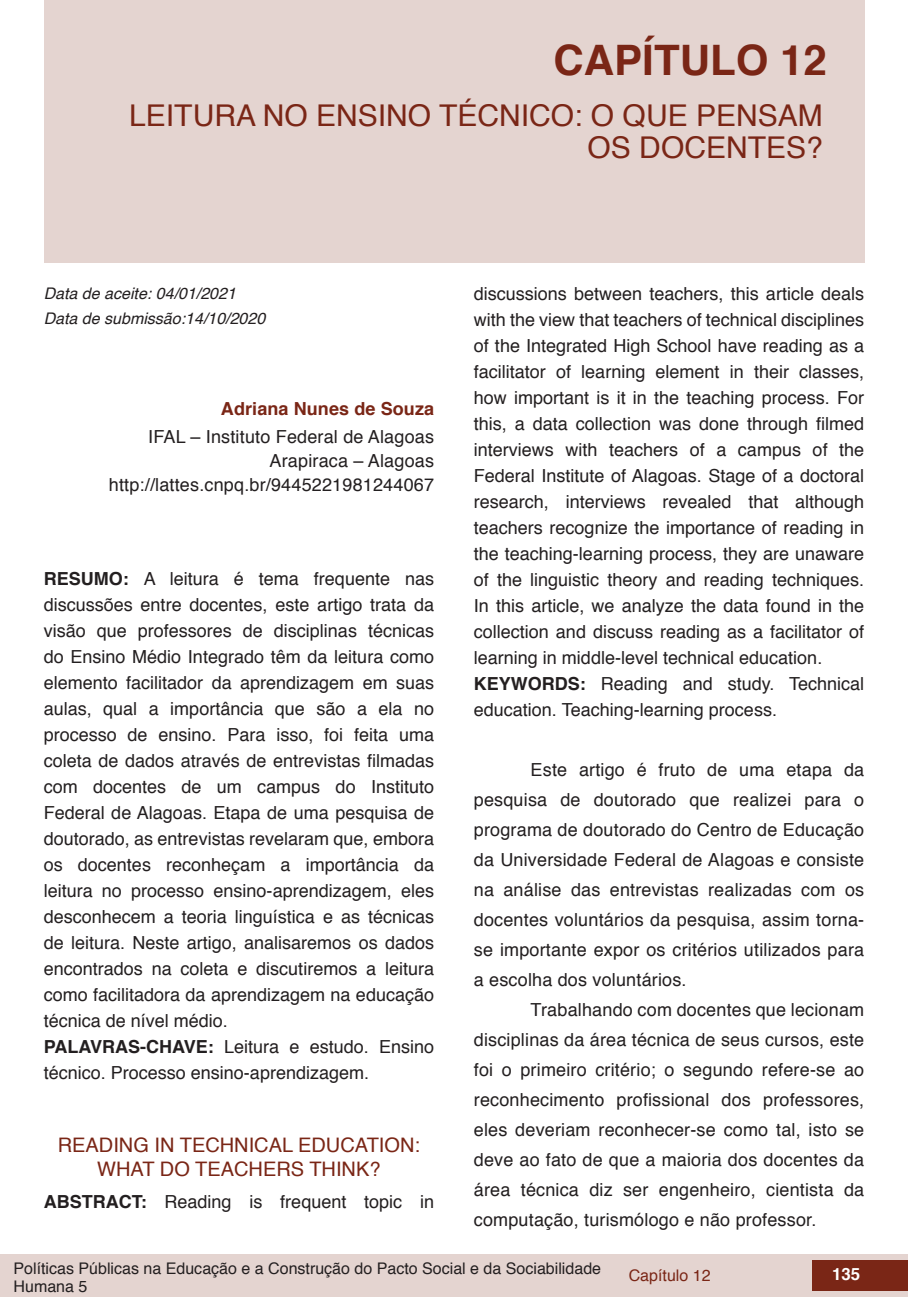
<style>
.page{position:relative;width:908px;height:1304px;background:#fff}
.page>*{position:absolute;margin:0;border:0;box-sizing:border-box;transform-origin:0 0}
.capítulos{font:700 42px "Helvetica";color:#7a2616}
.nome_artigos{font:30px/32px "Helvetica";color:#7a2616;text-align:right}
.título_Inglês{font:20px/24px "Helvetica";color:#7a2616;text-align:center}
.Resumos_e_PC_TXT{font:18px/26px "Helvetica";color:#231f20;text-align:justify}
.txt{font:18px/30px "Helvetica";letter-spacing:.01em;color:#231f20;text-align:justify}
.info_autores{font:18px "Helvetica";letter-spacing:.01em;color:#231f20}
.nome_autores{font:700 18px "Helvetica";letter-spacing:.005em;color:#7a2616}
.t1{font:700 16.8px "Helvetica";color:#fff}
.t2{font:16px/18.2px "Helvetica";color:#231f20}
.data{font:italic 16px "Helvetica";color:#231f20}
.t3{font:16px "Helvetica";color:#7a2616}
.s1{font-weight:700}
</style>
<div class="page">
<div style="left:0;top:1254px;width:906px;height:43px;background:#e4d4d0"></div>
<div style="left:812px;top:1261px;width:95px;height:30px;background:#7a2616"></div>
<div style="left:44px;top:0;width:819px;height:263px;background:#e4d4d0"></div>
<p class="capítulos" style="left:553px;top:26px;width:275px">CAPÍTULO 12</p>
<p class="nome_artigos" style="left:129px;top:101px;width:694px">LEITURA NO ENSINO TÉCNICO: O QUE PENSAM<br>OS DOCENTES?</p>
<p class="data" style="left:44px;top:280px;width:194px">Data de aceite: 04/01/2021</p>
<p class="data" style="left:44px;top:306px;width:223px">Data de submissão:14/10/2020</p>
<p class="nome_autores" style="left:221px;top:395px;width:214px">Adriana Nunes de Souza</p>
<p class="info_autores" style="left:148px;top:423px;width:287px">IFAL – Instituto Federal de Alagoas</p>
<p class="info_autores" style="left:269px;top:447px;width:166px">Arapiraca – Alagoas</p>
<p class="info_autores" style="left:109px;top:471px;width:326px">http://lattes.cnpq.br/9445221981244067</p>
<p class="Resumos_e_PC_TXT" style="left:44px;top:566px;width:392px"><span class="s1">RESUMO:</span> A leitura é tema frequente nas discussões entre docentes, este artigo trata da visão que professores de disciplinas técnicas do Ensino Médio Integrado têm da leitura como elemento facilitador da aprendizagem em suas aulas, qual a importância que são a ela no processo de ensino. Para isso, foi feita uma coleta de dados através de entrevistas filmadas com docentes de um campus do Instituto Federal de Alagoas. Etapa de uma pesquisa de doutorado, as entrevistas revelaram que, embora os docentes reconheçam a importância da leitura no processo ensino-aprendizagem, eles desconhecem a teoria linguística e as técnicas de leitura. Neste artigo, analisaremos os dados encontrados na coleta e discutiremos a leitura como facilitadora da aprendizagem na educação técnica de nível médio.</p>
<p class="Resumos_e_PC_TXT" style="left:44px;top:1034px;width:392px"><span class="s1">PALAVRAS-CHAVE:</span> Leitura e estudo. Ensino técnico. Processo ensino-aprendizagem.</p>
<p class="título_Inglês" style="left:58px;top:1134px;width:363px">READING IN TECHNICAL EDUCATION:<br>WHAT DO TEACHERS THINK?</p>
<p class="Resumos_e_PC_TXT" style="left:44px;top:1189px;width:392px"><span class="s1">ABSTRACT:</span> Reading is frequent topic in</p>
<p class="Resumos_e_PC_TXT" style="left:473px;top:281px;width:392px">discussions between teachers, this article deals with the view that teachers of technical disciplines of the Integrated High School have reading as a facilitator of learning element in their classes, how important is it in the teaching process. For this, a data collection was done through filmed interviews with teachers of a campus of the Federal Institute of Alagoas. Stage of a doctoral research, interviews revealed that although teachers recognize the importance of reading in the teaching-learning process, they are unaware of the linguistic theory and reading techniques.<br>In this article, we analyze the data found in the collection and discuss reading as a facilitator of learning in middle-level technical education.</p>
<p class="Resumos_e_PC_TXT" style="left:473px;top:671px;width:392px"><span class="s1">KEYWORDS:</span> Reading and study. Technical education. Teaching-learning process.</p>
<p class="txt" style="left:473px;top:755px;width:392px;text-indent:57px">Este artigo é fruto de uma etapa da pesquisa de doutorado que realizei para o programa de doutorado do Centro de Educação da Universidade Federal de Alagoas e consiste na análise das entrevistas realizadas com os docentes voluntários da pesquisa, assim torna&shy;se importante expor os critérios utilizados para a escolha dos voluntários.</p>
<p class="txt" style="left:473px;top:995px;width:392px;text-indent:57px">Trabalhando com docentes que lecionam disciplinas da área técnica de seus cursos, este foi o primeiro critério; o segundo refere-se ao reconhecimento profissional dos professores, eles deveriam reconhecer-se como tal, isto se deve ao fato de que a maioria dos docentes da área técnica diz ser engenheiro, cientista da computação, turismólogo e não professor.</p>
<p class="t2" style="left:14px;top:1260px;width:588px">Políticas Públicas na Educação e a Construção do Pacto Social e da Sociabilidade<br>Humana 5</p>
<p class="t3" style="left:628px;top:1263px;width:83px">Capítulo 12</p>
<p class="t1" style="left:831px;top:1261px;width:30px">135</p>
</div>
